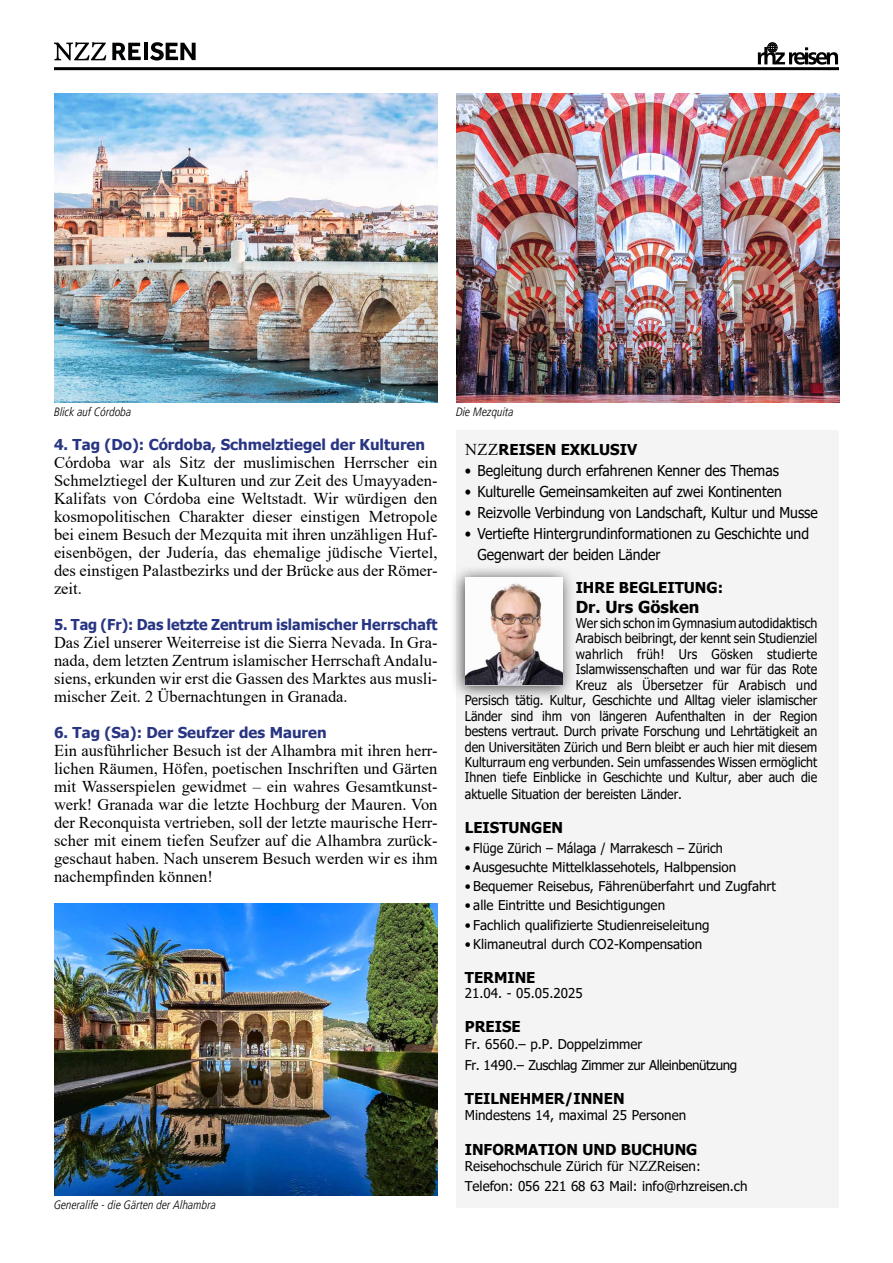
<style>
.page{position:relative;width:893px;height:1263px;background:#fff}
.page>*{position:absolute;margin:0;border:0;box-sizing:border-box;transform-origin:0 0}
.t1{font:16.5px/18px "Times New Roman";color:#000;text-align:justify}
.t2{font:700 16.5px "Tahoma";color:#000}
.t3{font:15px/21px "Tahoma";color:#000;scale:.93 1}
.t4{font:700 15px "Tahoma";color:#000}
.t5{font:700 15px "Tahoma";color:#283583}
.t6{font:700 15px "Tahoma";color:#283583;scale:.96 1}
.t7{font:13.5px "Tahoma";color:#000;scale:.92 1}
.t8{font:13.5px/19.5px "Tahoma";color:#000}
.t9{font:13.5px/20.7px "Tahoma";letter-spacing:-.03em;color:#000}
.t10{font:13.5px "Tahoma";color:#000;scale:.93 1}
.t11{font:13.5px "Tahoma";letter-spacing:.02em;color:#000;scale:.92 1}
.t12{font:italic 300 condensed 12px "Frutiger LT Pro";color:#000}
.s1{font-family:"Times New Roman";font-weight:400;font-size:16.5px}
.s2{font-family:"Times New Roman";font-size:15px}
</style>
<div class="page">
<hr style="left:54px;top:67px;width:785px;height:3px;background:#000">
<div style="left:456px;top:430px;width:383px;height:778px;background:#f4f4f5"></div>
<div style="left:449px;top:565px;width:126px;height:136px;background:#000;opacity:.75"></div>
<img style="left:466px;top:577px;width:97px;height:108px">
<img style="left:54px;top:94px;width:383px;height:308px">
<img style="left:54px;top:904px;width:383px;height:291px">
<img style="left:456px;top:94px;width:383px;height:308px">
<svg style="left:758px;top:43px;width:80px;height:22px"></svg>
<svg style="left:54px;top:43px;width:52px;height:17px"></svg>
<svg style="left:112px;top:43px;width:29px;height:17px"></svg>
<hr style="left:144px;top:43px;width:4px;height:17px;background:#010202">
<svg style="left:150px;top:43px;width:46px;height:18px"></svg>
<p class="t12" style="left:54px;top:404px;width:79px">Blick auf Córdoba</p>
<p class="t5" style="left:54px;top:434px;width:372px">4. Tag (Do): Córdoba, Schmelztiegel der Kulturen</p>
<p class="t1" style="left:54px;top:453px;width:385px">Córdoba war als Sitz der muslimischen Herrscher ein Schmelztiegel der Kulturen und zur Zeit des Umayyaden-Kalifats von Córdoba eine Weltstadt. Wir würdigen den kosmopolitischen Charakter dieser einstigen Metropole bei einem Besuch der Mezquita mit ihren unzähligen Huf&shy;eisenbögen, der Judería, das ehemalige jüdische Viertel, des einstigen Palastbezirks und der Brücke aus der Römer&shy;zeit.</p>
<p class="t6" style="left:54px;top:614px;width:401px">5. Tag (Fr): Das letzte Zentrum islamischer Herrschaft</p>
<p class="t1" style="left:54px;top:633px;width:385px">Das Ziel unserer Weiterreise ist die Sierra Nevada. In Gra&shy;nada, dem letzten Zentrum islamischer Herrschaft Andalu&shy;siens, erkunden wir erst die Gassen des Marktes aus musli&shy;mischer Zeit. 2 Übernachtungen in Granada.</p>
<p class="t5" style="left:54px;top:722px;width:274px">6. Tag (Sa): Der Seufzer des Mauren</p>
<p class="t1" style="left:54px;top:741px;width:385px">Ein ausführlicher Besuch ist der Alhambra mit ihren herr&shy;lichen Räumen, Höfen, poetischen Inschriften und Gärten mit Wasserspielen gewidmet – ein wahres Gesamtkunst&shy;werk! Granada war die letzte Hochburg der Mauren. Von der Reconquista vertrieben, soll der letzte maurische Herr&shy;scher mit einem tiefen Seufzer auf die Alhambra zurück&shy;geschaut haben. Nach unserem Besuch werden wir es ihm nachempfinden können!</p>
<p class="t12" style="left:54px;top:1198px;width:163px">Generalife - die Gärten der Alhambra</p>
<p class="t12" style="left:456px;top:404px;width:59px">Die Mezquita</p>
<p class="t4" style="left:465px;top:439px;width:174px"><span class="s1">NZZ</span>REISEN EXKLUSIV</p>
<p class="t3" style="left:465px;top:461px;width:339px">• Begleitung durch erfahrenen Kenner des Themas</p>
<p class="t3" style="left:465px;top:482px;width:342px">• Kulturelle Gemeinsamkeiten auf zwei Kontinenten</p>
<p class="t3" style="left:465px;top:503px;width:381px">• Reizvolle Verbindung von Landschaft, Kultur und Musse</p>
<p class="t3" style="left:478px;top:524px;width:358px;text-indent:-13px">• Vertiefte Hintergrundinformationen zu Geschichte und<br>Gegenwart der beiden Länder</p>
<p class="t4" style="left:576px;top:577px;width:149px">IHRE BEGLEITUNG:</p>
<p class="t2" style="left:576px;top:595px;width:125px">Dr. Urs Gösken</p>
<p class="t7" style="left:576px;top:614px;width:264px">Wer sich schon im Gymnasium autodidaktisch</p>
<p class="t7" style="left:576px;top:629px;width:264px">Arabisch beibringt, der kennt sein Studienziel</p>
<p class="t11" style="left:576px;top:645px;width:264px">wahrlich früh! Urs Gösken studierte</p>
<p class="t7" style="left:576px;top:660px;width:264px">Islamwissenschaften und war für das Rote</p>
<p class="t7" style="left:576px;top:676px;width:264px">Kreuz als Übersetzer für Arabisch und</p>
<p class="t7" style="left:465px;top:691px;width:385px">Persisch tätig. Kultur, Geschichte und Alltag vieler islamischer</p>
<p class="t7" style="left:465px;top:707px;width:385px">Länder sind ihm von längeren Aufenthalten in der Region</p>
<p class="t7" style="left:465px;top:722px;width:385px">bestens vertraut. Durch private Forschung und Lehrtätigkeit an</p>
<p class="t7" style="left:465px;top:737px;width:385px">den Universitäten Zürich und Bern bleibt er auch hier mit diesem</p>
<p class="t7" style="left:465px;top:753px;width:385px">Kulturraum eng verbunden. Sein umfassendes Wissen ermöglicht</p>
<p class="t7" style="left:465px;top:768px;width:385px">Ihnen tiefe Einblicke in Geschichte und Kultur, aber auch die</p>
<p class="t7" style="left:465px;top:785px;width:238px">aktuelle Situation der bereisten Länder.</p>
<p class="t4" style="left:465px;top:817px;width:100px">LEISTUNGEN</p>
<p class="t10" style="left:465px;top:838px;width:279px">• Flüge Zürich – Málaga / Marrakesch – Zürich</p>
<p class="t8" style="left:465px;top:858px;width:273px">• Ausgesuchte Mittelklassehotels, Halbpension</p>
<p class="t8" style="left:465px;top:877px;width:313px">• Bequemer Reisebus, Fährenüberfahrt und Zugfahrt</p>
<p class="t8" style="left:465px;top:896px;width:202px">• alle Eintritte und Besichtigungen</p>
<p class="t8" style="left:465px;top:916px;width:246px">• Fachlich qualifizierte Studienreiseleitung</p>
<p class="t8" style="left:465px;top:935px;width:239px">• Klimaneutral durch CO2-Kompensation</p>
<p class="t4" style="left:465px;top:967px;width:72px">TERMINE</p>
<p class="t8" style="left:465px;top:984px;width:119px">21.04. - 05.05.2025</p>
<p class="t4" style="left:465px;top:1016px;width:57px">PREISE</p>
<p class="t9" style="left:465px;top:1034px;width:274px">Fr. 6560.– p.P. Doppelzimmer<br>Fr. 1490.– Zuschlag Zimmer zur Alleinbenützung</p>
<p class="t4" style="left:465px;top:1088px;width:161px">TEILNEHMER/INNEN</p>
<p class="t8" style="left:465px;top:1106px;width:223px">Mindestens 14, maximal 25 Personen</p>
<p class="t4" style="left:465px;top:1138px;width:234px">INFORMATION UND BUCHUNG</p>
<p class="t8" style="left:465px;top:1157px;width:284px">Reisehochschule Zürich für <span class="s2">NZZ</span>Reisen:<br>Telefon: 056 221 68 63 Mail: info@rhzreisen.ch</p>
</div>
